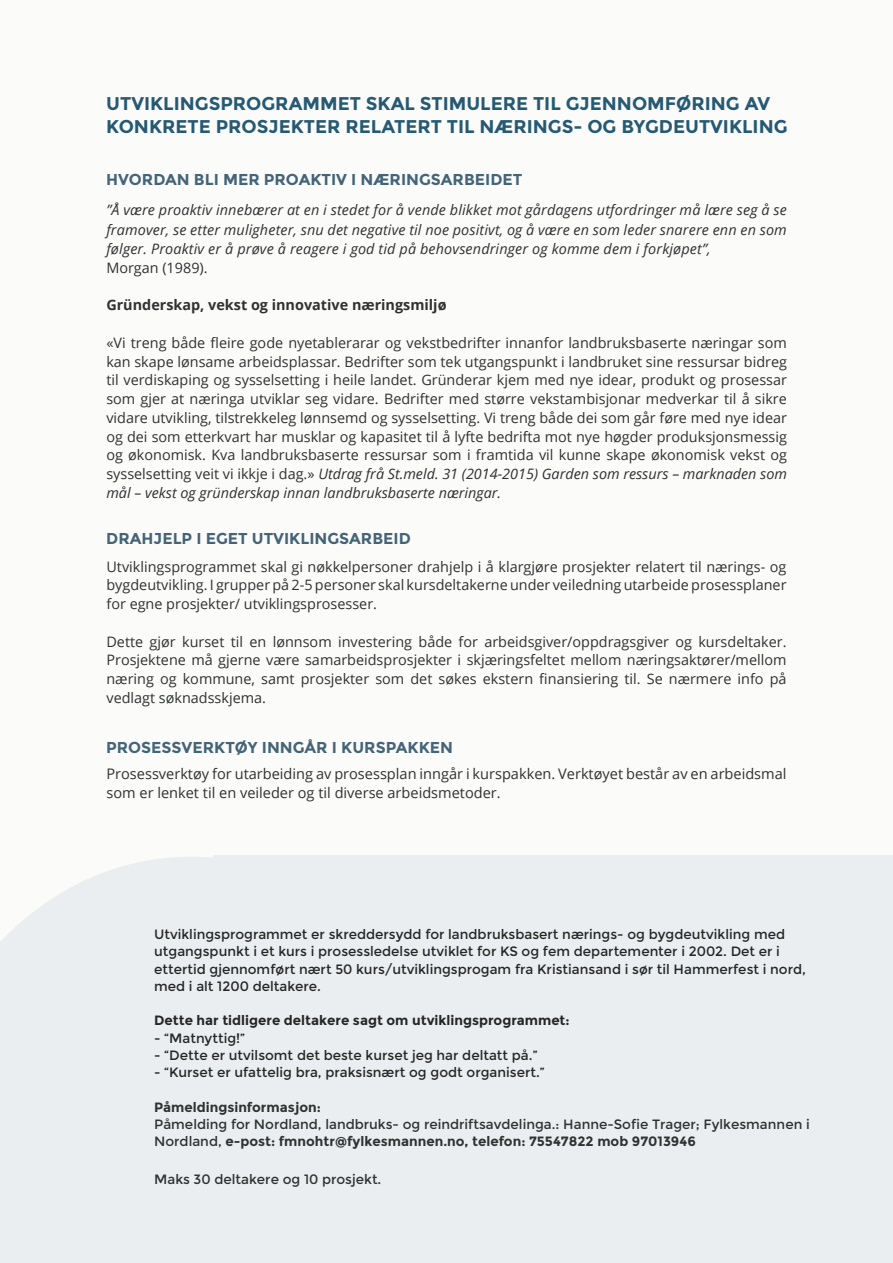
<style>
.page{position:relative;width:893px;height:1263px;background:#fff}
.page>*{position:absolute;margin:0;border:0;box-sizing:border-box;transform-origin:0 0}
.t1{font:700 18.45px/22.5px "Montserrat";color:#265a73}
.t2{font:700 15.75px "Montserrat";color:#446478}
.t3{font:14.55px/18.8px "Open Sans";color:#303131}
.t4{font:14.4px/18.8px "Open Sans";color:#303131;text-align:justify}
.t5{font:italic 14.4px/19.5px "Open Sans";letter-spacing:.01em;color:#303131;text-align:justify}
.t6{font:700 14.4px "Open Sans";color:#303131}
.t7{font:13.5px/17.2px "Montserrat";color:#262625}
.t8{font:13.5px/17.2px "Montserrat";color:#303131}
.t9{font:700 13.5px "Montserrat";color:#262625}
.t10{font:700 13.5px "Montserrat";color:#303131}
.s1{font-style:italic}
.s2{font-weight:700}
</style>
<div class="page">
<div style="left:213px;top:856px;width:680px;height:407px;background:#eaeef0"></div>
<div style="left:0;top:857px;width:213px;height:406px;background:#eaeef0"></div>
<p class="t1" style="left:106px;top:93px;width:683px;text-indent:231px">ET SKAL STIMULERE TIL GJENNOMFØRING AV<br>KONKRETE PROSJEKTER RELATERT TIL NÆRINGS- OG BYGDEUTVIKLING</p>
<p class="t1" style="left:106px;top:93px;width:14px">UTVIKLINGSPROGRAMM</p>
<p class="t2" style="left:106px;top:170px;width:418px">HVORDAN BLI MER PROAKTIV I NÆRINGSARBEIDET</p>
<p class="t5" style="left:106px;top:200px;width:682px">”Å være proaktiv innebærer at en i stedet for å vende blikket mot gårdagens utfordringer må lære seg å se framover, se etter muligheter, snu det negative til noe positivt, og å være en som leder snarere enn en som følger. Proaktiv er å prøve å reagere i god tid på behovsendringer og komme dem i forkjøpet”,</p>
<p class="t4" style="left:106px;top:258px;width:103px">Morgan (1989).</p>
<p class="t6" style="left:106px;top:295px;width:342px">Gründerskap, vekst og innovative næringsmiljø</p>
<p class="t4" style="left:106px;top:333px;width:682px">«Vi treng både fleire gode nyetablerarar og vekstbedrifter innanfor landbruksbaserte næringar som kan skape lønsame arbeidsplassar. Bedrifter som tek utgangspunkt i landbruket sine ressursar bidreg til verdiskaping og sysselsetting i heile landet. Gründerar kjem med nye idear, produkt og prosessar som gjer at næringa utviklar seg vidare. Bedrifter med større vekstambisjonar medverkar til å sikre vidare utvikling, tilstrekkeleg lønnsemd og sysselsetting. Vi treng både dei som går føre med nye idear og dei som etterkvart har musklar og kapasitet til å lyfte bedrifta mot nye høgder produksjonsmessig og økonomisk. Kva landbruksbaserte ressursar som i framtida vil kunne skape økonomisk vekst og sysselsetting veit vi ikkje i dag.» <span class="s1">Utdrag frå St.meld. 31 (2014-2015) Garden som ressurs – marknaden som mål – vekst og gründerskap innan landbruksbaserte næringar.</span></p>
<p class="t2" style="left:106px;top:529px;width:306px">DRAHJELP I EGET UTVIKLINGSARBEID</p>
<p class="t4" style="left:106px;top:557px;width:682px">Utviklingsprogrammet skal gi nøkkelpersoner drahjelp i å klargjøre prosjekter relatert til nærings- og bygdeutvikling. I grupper på 2-5 personer skal kursdeltakerne under veiledning utarbeide prosessplaner for egne prosjekter/ utviklingsprosesser.</p>
<p class="t4" style="left:106px;top:632px;width:682px">Dette gjør kurset til en lønnsom investering både for arbeidsgiver/oppdragsgiver og kursdeltaker.<br>Prosjektene må gjerne være samarbeidsprosjekter i skjæringsfeltet mellom næringsaktører/mellom næring og kommune, samt prosjekter som det søkes ekstern finansiering til. Se nærmere info på vedlagt søknadsskjema.</p>
<p class="t2" style="left:106px;top:738px;width:348px">PROSESSVERKTØY INNGÅR I KURSPAKKEN</p>
<p class="t3" style="left:106px;top:764px;width:681px">Prosessverktøy for utarbeiding av prosessplan inngår i kurspakken. Verktøyet består av en arbeidsmal som er lenket til en veileder og til diverse arbeidsmetoder.</p>
<p class="t7" style="left:154px;top:926px;width:653px">Utviklingsprogrammet er skreddersydd for landbruksbasert nærings- og bygdeutvikling med utgangspunkt i et kurs i prosessledelse utviklet for KS og fem departementer i 2002. Det er i ettertid gjennomført nært 50 kurs/utviklingsprogam fra Kristiansand i sør til Hammerfest i nord, med i alt 1200 deltakere.</p>
<p class="t9" style="left:154px;top:1012px;width:417px">DETTE HAR TIDLIGERE DELTAKERE SAGT OM UTVIKLINGSPROGRAMMET:</p>
<p class="t7" style="left:154px;top:1029px;width:93px">- “Matnyttig!”</p>
<p class="t7" style="left:154px;top:1046px;width:385px">- “Dette er utvilsomt det beste kurset jeg har deltatt på.”</p>
<p class="t7" style="left:154px;top:1064px;width:392px">- “Kurset er ufattelig bra, praksisnært og godt organisert.”</p>
<p class="t10" style="left:154px;top:1099px;width:168px">PÅMELDINGSINFORMASJON:</p>
<p class="t8" style="left:154px;top:1115px;width:657px">Påmelding for Nordland, landbruks- og reindriftsavdelinga.: Hanne-Sofie Trager; Fylkesmannen i<br>Nordland, <span class="s2">E-POST: FMNOHTR@FYLKESMANNEN.NO, TELEFON: 75547822 MOB 97013946</span></p>
<p class="t8" style="left:154px;top:1171px;width:229px">Maks 30 deltakere og 10 prosjekt.</p>
</div>
